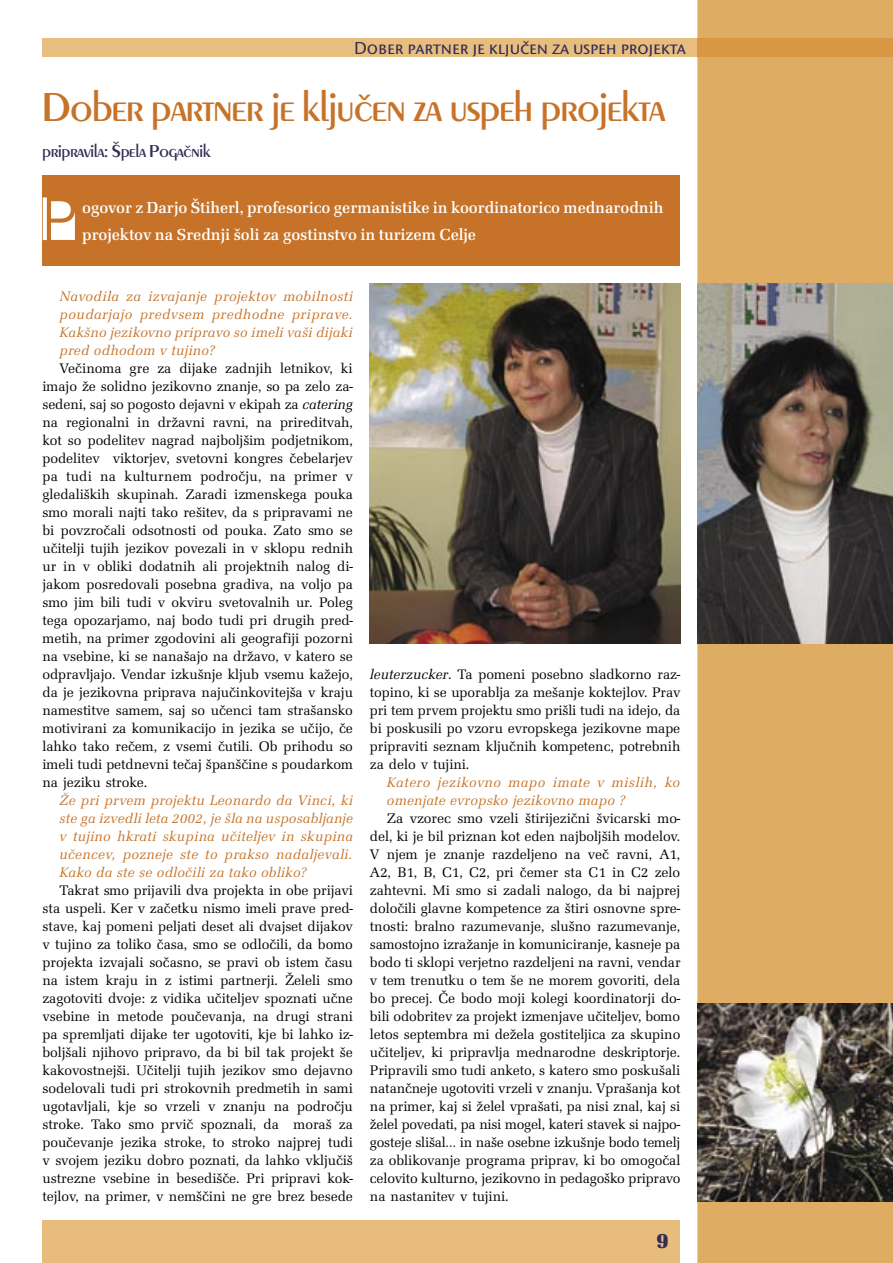
<style>
.page{position:relative;width:893px;height:1263px;background:#fff}
.page>*{position:absolute;margin:0;border:0;box-sizing:border-box;transform-origin:0 0}
.t1{font:57.6px "Negative O";color:#fff}
.t2{font:500 42px "Peignot DEE";letter-spacing:-.005em;color:#c67329}
.t3{font:22.5px "URW Latino TEE Blac";color:#332d56}
.t4{font:500 18px "Stone San SC Itc TEE";letter-spacing:-.005em;color:#332d56}
.t5{font:500 18px "Peignot DEE";color:#332d56}
.t6{font:500 16.5px/27px "URW Latino TEE";letter-spacing:-.005em;color:#fff}
.t7{font:14.25px/18px "URW Latino TEE";letter-spacing:-.005em;color:#000;text-align:justify}
.t8{font:italic 14.25px/18px "URW Latino TEE";letter-spacing:.01em;color:#c67329;text-align:justify}
.s1{font-style:italic}
</style>
<div class="page">
<div style="left:43px;top:39px;width:654px;height:18px;background:#e8be80"></div>
<div style="left:43px;top:1220px;width:637px;height:43px;background:#e7bc7c"></div>
<div style="left:697px;top:0;width:196px;height:1263px;background:#dfac64"></div>
<div style="left:697px;top:39px;width:196px;height:18px;background:#d89843"></div>
<div style="left:43px;top:175px;width:637px;height:90px;background:#c67329"></div>
<img style="left:370px;top:283px;width:310px;height:360px">
<img style="left:697px;top:283px;width:196px;height:360px">
<img style="left:697px;top:1003px;width:196px;height:198px">
<p class="t4" style="left:354px;top:38px;width:334px">Dober partner je ključen za uspeh projekta</p>
<h2 class="t2" style="left:43px;top:83px;width:624px">Dober partner je ključen za uspeh projekta</h2>
<p class="t5" style="left:43px;top:141px;width:170px">pripravila: Špela Pogačnik</p>
<h1 class="t1" style="left:43px;top:187px;width:36px">P</h1>
<p class="t6" style="left:82px;top:194px;width:583px">ogovor z Darjo Štiherl, profesorico germanistike in koordinatorico mednarodnih projektov na Srednji šoli za gostinstvo in turizem Celje</p>
<p class="t8" style="left:60px;top:287px;width:295px">Navodila za izvajanje projektov mobilnosti poudarjajo predvsem predhodne priprave.<br>Kakšno jezikovno pripravo so imeli vaši dijaki pred odhodom v tujino?</p>
<p class="t7" style="left:43px;top:359px;width:312px;text-indent:17px">Večinoma gre za dijake zadnjih letnikov, ki imajo že solidno jezikovno znanje, so pa zelo za&shy;sedeni, saj so pogosto dejavni v ekipah za <span class="s1">catering </span>na regionalni in državni ravni, na prireditvah, kot so podelitev nagrad najboljšim podjetnikom, podelitev viktorjev, svetovni kongres čebelarjev pa tudi na kulturnem področju, na primer v gledaliških skupinah. Zaradi izmenskega pouka smo morali najti tako rešitev, da s pripravami ne bi povzročali odsotnosti od pouka. Zato smo se učitelji tujih jezikov povezali in v sklopu rednih ur in v obliki dodatnih ali projektnih nalog di&shy;jakom posredovali posebna gradiva, na voljo pa smo jim bili tudi v okviru svetovalnih ur. Poleg tega opozarjamo, naj bodo tudi pri drugih pred&shy;metih, na primer zgodovini ali geografiji pozorni na vsebine, ki se nanašajo na državo, v katero se odpravljajo. Vendar izkušnje kljub vsemu kažejo, da je jezikovna priprava najučinkovitejša v kraju namestitve samem, saj so učenci tam strašansko motivirani za komunikacijo in jezika se učijo, če lahko tako rečem, z vsemi čutili. Ob prihodu so imeli tudi petdnevni tečaj španščine s poudarkom na jeziku stroke.</p>
<p class="t8" style="left:60px;top:791px;width:295px">Že pri prvem projektu Leonardo da Vinci, ki ste ga izvedli leta 2002, je šla na usposabljanje v tujino hkrati skupina učiteljev in skupina učencev, pozneje ste to prakso nadaljevali.<br>Kako da ste se odločili za tako obliko?</p>
<p class="t7" style="left:43px;top:881px;width:312px;text-indent:17px">Takrat smo prijavili dva projekta in obe prijavi sta uspeli. Ker v začetku nismo imeli prave pred&shy;stave, kaj pomeni peljati deset ali dvajset dijakov v tujino za toliko časa, smo se odločili, da bomo projekta izvajali sočasno, se pravi ob istem času na istem kraju in z istimi partnerji. Želeli smo zagotoviti dvoje: z vidika učiteljev spoznati učne vsebine in metode poučevanja, na drugi strani pa spremljati dijake ter ugotoviti, kje bi lahko iz&shy;boljšali njihovo pripravo, da bi bil tak projekt še kakovostnejši. Učitelji tujih jezikov smo dejavno sodelovali tudi pri strokovnih predmetih in sami ugotavljali, kje so vrzeli v znanju na področju stroke. Tako smo prvič spoznali, da moraš za poučevanje jezika stroke, to stroko najprej tudi v svojem jeziku dobro poznati, da lahko vključiš ustrezne vsebine in besedišče. Pri pripravi kok&shy;tejlov, na primer, v nemščini ne gre brez besede</p>
<p class="t7" style="left:370px;top:665px;width:312px"><span class="s1">leuterzucker</span>. Ta pomeni posebno sladkorno raz&shy;topino, ki se uporablja za mešanje koktejlov. Prav pri tem prvem projektu smo prišli tudi na idejo, da bi poskusili po vzoru evropskega jezikovne mape pripraviti seznam ključnih kompetenc, potrebnih za delo v tujini.</p>
<p class="t8" style="left:387px;top:773px;width:295px">Katero jezikovno mapo imate v mislih, ko omenjate evropsko jezikovno mapo ?</p>
<p class="t7" style="left:370px;top:809px;width:312px;text-indent:17px">Za vzorec smo vzeli štirijezični švicarski mo&shy;del, ki je bil priznan kot eden najboljših modelov.<br>V njem je znanje razdeljeno na več ravni, A1, A2, B1, B, C1, C2, pri čemer sta C1 in C2 zelo zahtevni. Mi smo si zadali nalogo, da bi najprej določili glavne kompetence za štiri osnovne spre&shy;tnosti: bralno razumevanje, slušno razumevanje, samostojno izražanje in komuniciranje, kasneje pa bodo ti sklopi verjetno razdeljeni na ravni, vendar v tem trenutku o tem še ne morem govoriti, dela bo precej. Če bodo moji kolegi koordinatorji do&shy;bili odobritev za projekt izmenjave učiteljev, bomo letos septembra mi dežela gostiteljica za skupino učiteljev, ki pripravlja mednarodne deskriptorje.<br>Pripravili smo tudi anketo, s katero smo poskušali natančneje ugotoviti vrzeli v znanju. Vprašanja kot na primer, kaj si želel vprašati, pa nisi znal, kaj si želel povedati, pa nisi mogel, kateri stavek si najpo&shy;gosteje slišal… in naše osebne izkušnje bodo temelj za oblikovanje programa priprav, ki bo omogočal celovito kulturno, jezikovno in pedagoško pripravo na nastanitev v tujini.</p>
<h3 class="t3" style="left:656px;top:1227px;width:14px">9</h3>
</div>
